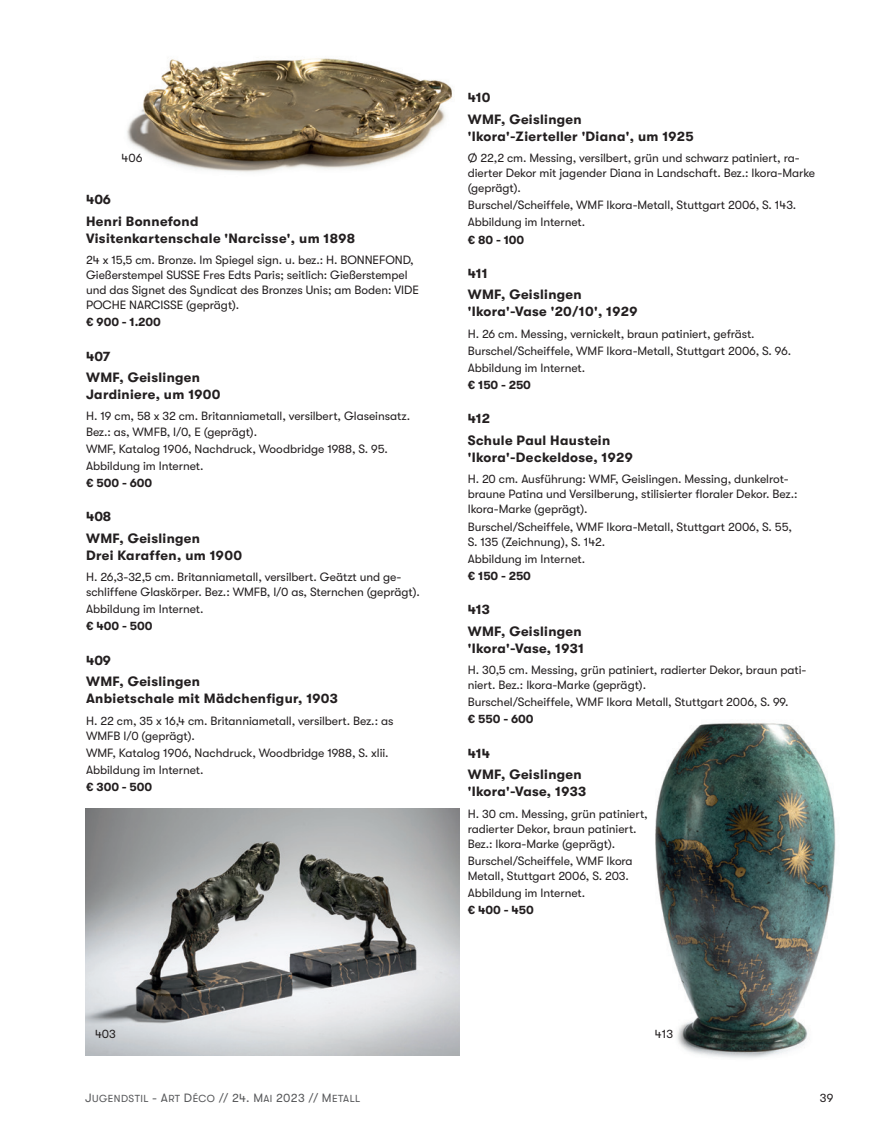
<style>
.page{position:relative;width:893px;height:1132px;background:#fff}
.page>*{position:absolute;margin:0;border:0;box-sizing:border-box;transform-origin:0 0}
.Objekt{font:700 13.5px "GT Walsheim";letter-spacing:.025em;color:#231f20}
.Hersteller{font:700 13.5px "GT Walsheim";letter-spacing:.025em;color:#231f20}
.Fließ_neu{font:12px/15px "GT Walsheim";letter-spacing:-.005em;color:#231f20}
.Fließ_neu-2{font:700 12px "GT Walsheim";letter-spacing:-.005em;color:#231f20}
.t1{font:12px "GT Walsheim Regular SC850";color:#231f20}
.t2{font:10.2px "GT Walsheim Regular SC850";letter-spacing:.045em;color:#57585a}
.s1{font-size:12px}
</style>
<div class="page">
<img style="left:127px;top:58px;width:325px;height:114px">
<img style="left:655px;top:723px;width:181px;height:335px">
<img style="left:85px;top:808px;width:374px;height:246px">
<p class="Fließ_neu" style="left:122px;top:150px;width:23px">406</p>
<p class="Objekt" style="left:86px;top:192px;width:26px">406</p>
<p class="Hersteller" style="left:86px;top:213px;width:114px">Henri Bonnefond</p>
<p class="Objekt" style="left:86px;top:230px;width:271px">Visitenkartenschale 'Narcisse', um 1898</p>
<p class="Fließ_neu" style="left:86px;top:252px;width:334px">24 x 15,5 cm. Bronze. Im Spiegel sign. u. bez.: H. BONNEFOND, Gießerstempel SUSSE Fres Edts Paris; seitlich: Gießerstempel und das Signet des Syndicat des Bronzes Unis; am Boden: VIDE POCHE NARCISSE (geprägt).</p>
<p class="Fließ_neu-2" style="left:86px;top:315px;width:76px">€ 900 - 1.200</p>
<p class="Objekt" style="left:86px;top:348px;width:26px">407</p>
<p class="Hersteller" style="left:86px;top:369px;width:115px">WMF, Geislingen</p>
<p class="Objekt" style="left:86px;top:387px;width:136px">Jardiniere, um 1900</p>
<p class="Fließ_neu" style="left:86px;top:409px;width:325px">H. 19 cm, 58 x 32 cm. Britanniametall, versilbert, Glaseinsatz.<br>Bez.: as, WMFB, I/0, E (geprägt).</p>
<p class="Fließ_neu" style="left:86px;top:441px;width:303px">WMF, Katalog 1906, Nachdruck, Woodbridge 1988, S. 95.</p>
<p class="Fließ_neu" style="left:86px;top:458px;width:119px">Abbildung im Internet.</p>
<p class="Fließ_neu-2" style="left:86px;top:476px;width:68px">€ 500 - 600</p>
<p class="Objekt" style="left:86px;top:509px;width:27px">408</p>
<p class="Hersteller" style="left:86px;top:530px;width:115px">WMF, Geislingen</p>
<p class="Objekt" style="left:86px;top:547px;width:157px">Drei Karaffen, um 1900</p>
<p class="Fließ_neu" style="left:86px;top:569px;width:335px">H. 26,3-32,5 cm. Britanniametall, versilbert. Geätzt und ge&shy;schliffene Glaskörper. Bez.: WMFB, I/0 as, Sternchen (geprägt).</p>
<p class="Fließ_neu" style="left:86px;top:601px;width:119px">Abbildung im Internet.</p>
<p class="Fließ_neu-2" style="left:86px;top:619px;width:68px">€ 400 - 500</p>
<p class="Objekt" style="left:86px;top:652px;width:26px">409</p>
<p class="Hersteller" style="left:86px;top:673px;width:115px">WMF, Geislingen</p>
<p class="Objekt" style="left:86px;top:690px;width:253px">Anbietschale mit Mädchenfigur, 1903</p>
<p class="Fließ_neu" style="left:86px;top:712px;width:309px">H. 22 cm, 35 x 16,4 cm. Britanniametall, versilbert. Bez.: as<br>WMFB I/0 (geprägt).</p>
<p class="Fließ_neu" style="left:86px;top:745px;width:304px">WMF, Katalog 1906, Nachdruck, Woodbridge 1988, S. xlii.</p>
<p class="Fließ_neu" style="left:86px;top:762px;width:119px">Abbildung im Internet.</p>
<p class="Fließ_neu-2" style="left:86px;top:780px;width:68px">€ 300 - 500</p>
<p class="Objekt" style="left:468px;top:90px;width:24px">410</p>
<p class="Hersteller" style="left:468px;top:111px;width:115px">WMF, Geislingen</p>
<p class="Objekt" style="left:468px;top:128px;width:227px">'Ikora'-Zierteller 'Diana', um 1925</p>
<p class="Fließ_neu" style="left:468px;top:150px;width:349px">Ø 22,2 cm. Messing, versilbert, grün und schwarz patiniert, ra&shy;dierter Dekor mit jagender Diana in Landschaft. Bez.: Ikora-Marke (geprägt).</p>
<p class="Fließ_neu" style="left:468px;top:198px;width:330px">Burschel/Scheiffele, WMF Ikora-Metall, Stuttgart 2006, S. 143.</p>
<p class="Fließ_neu" style="left:468px;top:215px;width:119px">Abbildung im Internet.</p>
<p class="Fließ_neu-2" style="left:468px;top:232px;width:58px">€ 80 - 100</p>
<p class="Objekt" style="left:468px;top:265px;width:21px">411</p>
<p class="Hersteller" style="left:468px;top:287px;width:115px">WMF, Geislingen</p>
<p class="Objekt" style="left:468px;top:304px;width:171px">'Ikora'-Vase '20/10', 1929</p>
<p class="Fließ_neu" style="left:468px;top:326px;width:288px">H. 26 cm. Messing, vernickelt, braun patiniert, gefräst.</p>
<p class="Fließ_neu" style="left:468px;top:343px;width:325px">Burschel/Scheiffele, WMF Ikora-Metall, Stuttgart 2006, S. 96.</p>
<p class="Fließ_neu" style="left:468px;top:360px;width:119px">Abbildung im Internet.</p>
<p class="Fließ_neu-2" style="left:468px;top:378px;width:65px">€ 150 - 250</p>
<p class="Objekt" style="left:468px;top:411px;width:24px">412</p>
<p class="Hersteller" style="left:468px;top:432px;width:144px">Schule Paul Haustein</p>
<p class="Objekt" style="left:468px;top:449px;width:166px">'Ikora'-Deckeldose, 1929</p>
<p class="Fließ_neu" style="left:468px;top:471px;width:331px">H. 20 cm. Ausführung: WMF, Geislingen. Messing, dunkelrot&shy;braune Patina und Versilberung, stilisierter floraler Dekor. Bez.:<br>Ikora-Marke (geprägt).</p>
<p class="Fließ_neu" style="left:468px;top:519px;width:326px">Burschel/Scheiffele, WMF Ikora-Metall, Stuttgart 2006, S. 55,<br>S. 135 (Zeichnung), S. 142.</p>
<p class="Fließ_neu" style="left:468px;top:551px;width:119px">Abbildung im Internet.</p>
<p class="Fließ_neu-2" style="left:468px;top:568px;width:65px">€ 150 - 250</p>
<p class="Objekt" style="left:468px;top:601px;width:24px">413</p>
<p class="Hersteller" style="left:468px;top:623px;width:115px">WMF, Geislingen</p>
<p class="Objekt" style="left:468px;top:640px;width:118px">'Ikora'-Vase, 1931</p>
<p class="Fließ_neu" style="left:468px;top:662px;width:340px">H. 30,5 cm. Messing, grün patiniert, radierter Dekor, braun pati&shy;niert. Bez.: Ikora-Marke (geprägt).</p>
<p class="Fließ_neu" style="left:468px;top:694px;width:322px">Burschel/Scheiffele, WMF Ikora Metall, Stuttgart 2006, S. 99.</p>
<p class="Fließ_neu-2" style="left:468px;top:712px;width:67px">€ 550 - 600</p>
<p class="Objekt" style="left:468px;top:745px;width:24px">414</p>
<p class="Hersteller" style="left:468px;top:766px;width:115px">WMF, Geislingen</p>
<p class="Objekt" style="left:468px;top:783px;width:120px">'Ikora'-Vase, 1933</p>
<p class="Fließ_neu" style="left:468px;top:805px;width:182px">H. 30 cm. Messing, grün patiniert, radierter Dekor, braun patiniert.<br>Bez.: Ikora-Marke (geprägt).</p>
<p class="Fließ_neu" style="left:468px;top:852px;width:166px">Burschel/Scheiffele, WMF Ikora<br>Metall, Stuttgart 2006, S. 203.</p>
<p class="Fließ_neu" style="left:468px;top:885px;width:119px">Abbildung im Internet.</p>
<p class="Fließ_neu-2" style="left:468px;top:902px;width:68px">€ 400 - 450</p>
<p class="Fließ_neu" style="left:95px;top:1026px;width:22px">403</p>
<p class="Fließ_neu" style="left:655px;top:1026px;width:20px">413</p>
<p class="t2" style="left:85px;top:1092px;width:277px"><span class="s1">J</span>UGENDSTIL <span class="s1">- A</span>RT <span class="s1">D</span>ÉCO <span class="s1">// 24. M</span>AI <span class="s1">2023 // M</span>ETALL</p>
<p class="t1" style="left:820px;top:1090px;width:15px">39</p>
</div>
